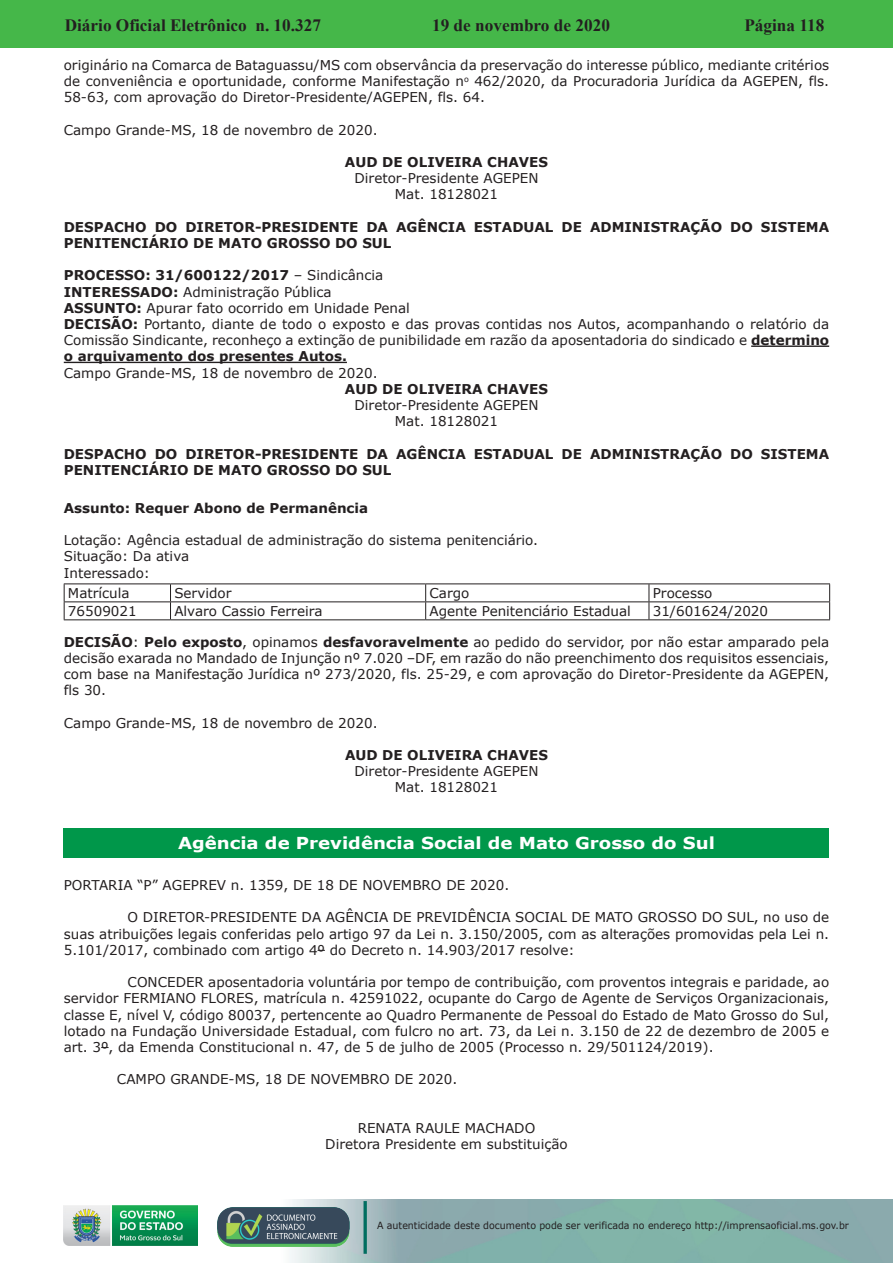
<style>
.page{position:relative;width:893px;height:1263px;background:#fff}
.page>*{position:absolute;margin:0;border:0;box-sizing:border-box;transform-origin:0 0}
.t1{font:700 17.25px "Times New Roman";color:#231f20}
.t2{font:700 16.5px "Verdana";color:#fff;scale:1.1 1}
.t3{font:13.5px/16.2px "Verdana";color:#231f20;text-align:justify}
.t4{font:700 13.5px/16.2px "Verdana";color:#231f20}
.t5{font:9.9px "Verdana";color:#231f20;scale:.95 1}
.s1{font-weight:700}
</style>
<div class="page">
<div style="left:0;top:0;width:893px;height:48px;background:#45b749"></div>
<img style="left:63px;top:1199px;width:830px;height:64px">
<img style="left:364px;top:1202px;width:2px;height:51px">
<img style="left:218px;top:1207px;width:132px;height:39px">
<img style="left:64px;top:1205px;width:134px;height:41px">
<hr style="left:751px;top:345px;width:78px;height:2px;background:#231f20">
<hr style="left:64px;top:362px;width:283px;height:1px;background:#231f20">
<hr style="left:64px;top:583px;width:107px;height:1px;background:#231f20">
<hr style="left:171px;top:583px;width:255px;height:1px;background:#231f20">
<hr style="left:426px;top:583px;width:223px;height:1px;background:#231f20">
<hr style="left:649px;top:583px;width:181px;height:1px;background:#231f20">
<hr style="left:64px;top:601px;width:107px;height:1px;background:#231f20">
<hr style="left:171px;top:601px;width:255px;height:1px;background:#231f20">
<hr style="left:426px;top:601px;width:223px;height:1px;background:#231f20">
<hr style="left:649px;top:601px;width:181px;height:1px;background:#231f20">
<hr style="left:64px;top:619px;width:107px;height:1px;background:#231f20">
<hr style="left:171px;top:619px;width:255px;height:1px;background:#231f20">
<hr style="left:426px;top:619px;width:223px;height:1px;background:#231f20">
<hr style="left:649px;top:619px;width:181px;height:1px;background:#231f20">
<svg style="left:64px;top:584px;width:1px;height:35px"></svg>
<svg style="left:170px;top:584px;width:1px;height:35px"></svg>
<svg style="left:425px;top:584px;width:1px;height:35px"></svg>
<svg style="left:649px;top:584px;width:1px;height:35px"></svg>
<svg style="left:829px;top:584px;width:1px;height:35px"></svg>
<div style="left:64px;top:828px;width:765px;height:30px;background:#00974a"></div>
<p class="t1" style="left:65px;top:13px;width:258px">Diário Oficial Eletrônico n. 10.327</p>
<p class="t1" style="left:432px;top:13px;width:179px">19 de novembro de 2020</p>
<p class="t1" style="left:744px;top:13px;width:82px">Página 118</p>
<p class="t3" style="left:64px;top:57px;width:767px">originário na Comarca de Bataguassu/MS com observância da preservação do interesse público, mediante critérios de conveniência e oportunidade, conforme Manifestação n<sup>o</sup> 462/2020, da Procuradoria Jurídica da AGEPEN, fls.<br>58-63, com aprovação do Diretor-Presidente/AGEPEN, fls. 64.</p>
<p class="t3" style="left:64px;top:122px;width:315px">Campo Grande-MS, 18 de novembro de 2020.</p>
<p class="t4" style="left:345px;top:154px;width:204px">AUD DE OLIVEIRA CHAVES</p>
<p class="t3" style="left:354px;top:170px;width:185px;text-align:center">Diretor-Presidente AGEPEN<br>Mat. 18128021</p>
<p class="t4" style="left:64px;top:219px;width:767px">DESPACHO DO DIRETOR-PRESIDENTE DA AGÊNCIA ESTADUAL DE ADMINISTRAÇÃO DO SISTEMA<br>PENITENCIÁRIO DE MATO GROSSO DO SUL</p>
<p class="t3" style="left:64px;top:267px;width:767px;text-align:left"><span class="s1">PROCESSO: 31/600122/2017</span> – Sindicância<br><span class="s1">INTERESSADO:</span> Administração Pública<br><span class="s1">ASSUNTO:</span> Apurar fato ocorrido em Unidade Penal<br><span class="s1">DECISÃO:</span> Portanto, diante de todo o exposto e das provas contidas nos Autos, acompanhando o relatório da Comissão Sindicante, reconheço a extinção de punibilidade em razão da aposentadoria do sindicado e <span class="s1">determino o arquivamento dos presentes Autos.</span></p>
<p class="t3" style="left:64px;top:365px;width:315px">Campo Grande-MS, 18 de novembro de 2020.</p>
<p class="t4" style="left:345px;top:381px;width:204px">AUD DE OLIVEIRA CHAVES</p>
<p class="t3" style="left:354px;top:397px;width:185px;text-align:center">Diretor-Presidente AGEPEN<br>Mat. 18128021</p>
<p class="t4" style="left:64px;top:445px;width:767px">DESPACHO DO DIRETOR-PRESIDENTE DA AGÊNCIA ESTADUAL DE ADMINISTRAÇÃO DO SISTEMA<br>PENITENCIÁRIO DE MATO GROSSO DO SUL</p>
<p class="t4" style="left:64px;top:499px;width:306px">Assunto: Requer Abono de Permanência</p>
<p class="t3" style="left:64px;top:532px;width:476px;text-align:left">Lotação: Agência estadual de administração do sistema penitenciário.<br>Situação: Da ativa<br>Interessado:</p>
<p class="t3" style="left:68px;top:585px;width:63px">Matrícula</p>
<p class="t3" style="left:174px;top:585px;width:59px">Servidor</p>
<p class="t3" style="left:429px;top:585px;width:41px">Cargo</p>
<p class="t3" style="left:653px;top:585px;width:61px">Processo</p>
<p class="t3" style="left:68px;top:603px;width:70px">76509021</p>
<p class="t3" style="left:174px;top:603px;width:150px">Alvaro Cassio Ferreira</p>
<p class="t3" style="left:429px;top:603px;width:203px">Agente Penitenciário Estadual</p>
<p class="t3" style="left:653px;top:603px;width:117px">31/601624/2020</p>
<p class="t3" style="left:64px;top:633px;width:767px"><span class="s1">DECISÃO</span>: <span class="s1">Pelo exposto</span>, opinamos <span class="s1">desfavoravelmente</span> ao pedido do servidor, por não estar amparado pela decisão exarada no Mandado de Injunção nº 7.020 –DF, em razão do não preenchimento dos requisitos essenciais, com base na Manifestação Jurídica nº 273/2020, fls. 25-29, e com aprovação do Diretor-Presidente da AGEPEN, fls 30.</p>
<p class="t3" style="left:64px;top:714px;width:315px">Campo Grande-MS, 18 de novembro de 2020.</p>
<p class="t4" style="left:345px;top:747px;width:204px">AUD DE OLIVEIRA CHAVES</p>
<p class="t3" style="left:354px;top:763px;width:185px;text-align:center">Diretor-Presidente AGEPEN<br>Mat. 18128021</p>
<p class="t2" style="left:178px;top:831px;width:490px">Agência de Previdência Social de Mato Grosso do Sul</p>
<p class="t3" style="left:64px;top:877px;width:447px">PORTARIA “P” AGEPREV n. 1359, DE 18 DE NOVEMBRO DE 2020.</p>
<p class="t3" style="left:64px;top:909px;width:767px;text-indent:64px">O DIRETOR-PRESIDENTE DA AGÊNCIA DE PREVIDÊNCIA SOCIAL DE MATO GROSSO DO SUL, no uso de suas atribuições legais conferidas pelo artigo 97 da Lei n. 3.150/2005, com as alterações promovidas pela Lei n.<br>5.101/2017, combinado com artigo 4º do Decreto n. 14.903/2017 resolve:</p>
<p class="t3" style="left:64px;top:974px;width:767px;text-indent:64px">CONCEDER aposentadoria voluntária por tempo de contribuição, com proventos integrais e paridade, ao servidor FERMIANO FLORES, matrícula n. 42591022, ocupante do Cargo de Agente de Serviços Organizacionais, classe E, nível V, código 80037, pertencente ao Quadro Permanente de Pessoal do Estado de Mato Grosso do Sul, lotado na Fundação Universidade Estadual, com fulcro no art. 73, da Lei n. 3.150 de 22 de dezembro de 2005 e art. 3º, da Emenda Constitucional n. 47, de 5 de julho de 2005 (Processo n. 29/501124/2019).</p>
<p class="t3" style="left:117px;top:1071px;width:342px">CAMPO GRANDE-MS, 18 DE NOVEMBRO DE 2020.</p>
<p class="t3" style="left:325px;top:1120px;width:244px;text-align:center">RENATA RAULE MACHADO<br>Diretora Presidente em substituição</p>
<p class="t5" style="left:377px;top:1219px;width:498px">A autenticidade deste documento pode ser verificada no endereço http://imprensaoficial.ms.gov.br</p>
</div>
